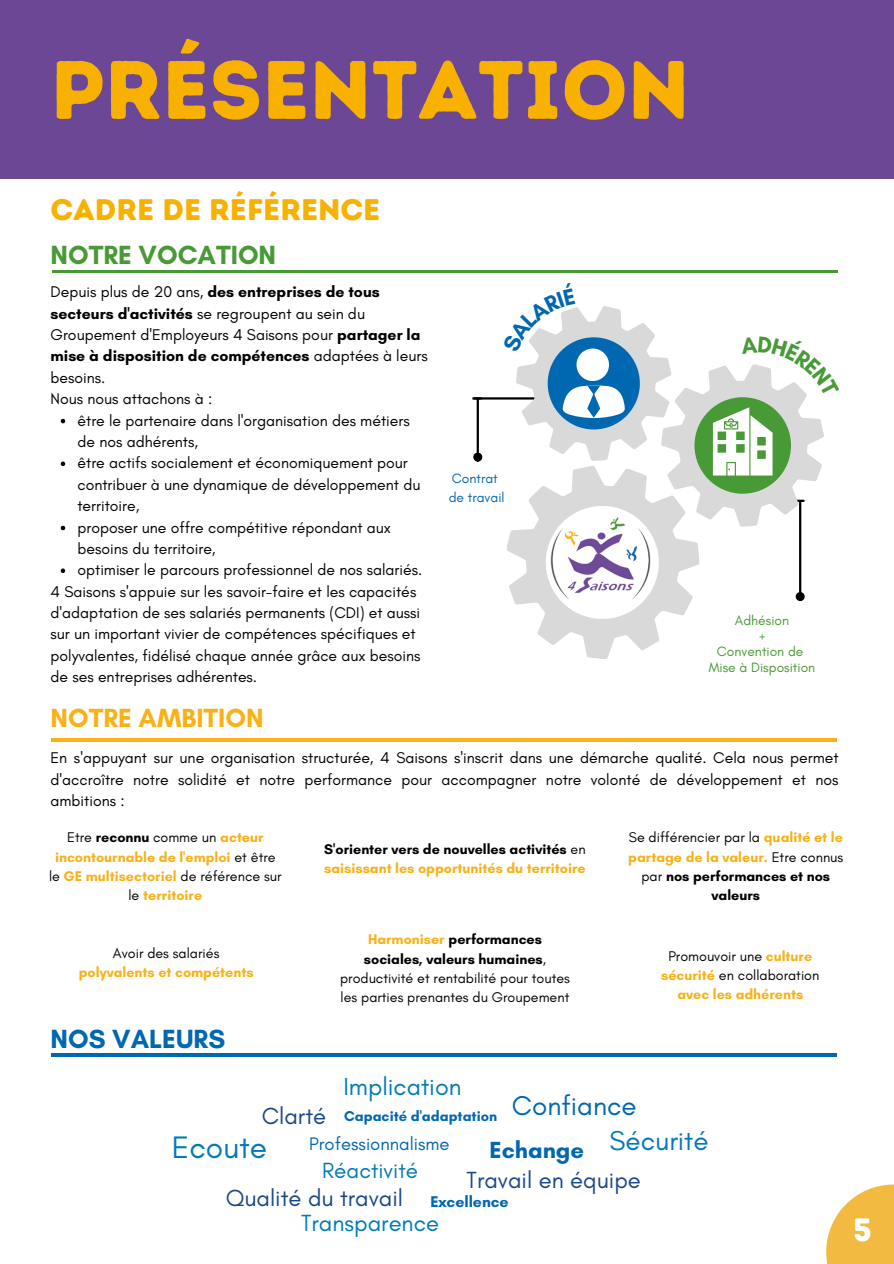
<style>
.page{position:relative;width:894px;height:1264px;background:#fff}
.page>*{position:absolute;margin:0;border:0;box-sizing:border-box;transform-origin:0 0}
.t1{font:82.5px "Intro Rust Base";color:#f9b100}
.t2{font:32.25px "Intro Rust Base";color:#fff}
.t3{font:31.65px "Glacial Indifference";color:#007bb6}
.t4{font:29.85px "Intro Rust Base";color:#f9b100}
.t5{font:27.75px "Glacial Indifference";color:#0067b1}
.t6{font:27.75px "Glacial Indifference";color:#007bb6}
.t7{font:700 26.7px "Glacial Indifference";color:#479a35}
.t8{font:700 26.7px "Glacial Indifference";color:#f9b117}
.t9{font:700 26.7px "Glacial Indifference";color:#0067b1}
.t10{font:25.05px "Glacial Indifference";color:#007bb6}
.t11{font:23.7px "Glacial Indifference";color:#1a4789}
.t12{font:23.7px "Glacial Indifference";color:#007bb6}
.t13{font:700 23.7px "Glacial Indifference";color:#0067b1}
.t14{font:22.5px "Glacial Indifference";color:#007bb6}
.t15{font:18.45px "Glacial Indifference";color:#0067b1}
.t16{font:700 15.9px "Glacial Indifference";color:#0067b1}
.t17{font:15.75px/21.3px "Glacial Indifference";color:#000}
.t18{font:700 14.55px "Glacial Indifference";color:#0067b1}
.t19{font:700 14.25px/19.2px "Glacial Indifference";color:#f9b117;text-align:center}
.t20{font:14.25px/19.2px "Glacial Indifference";color:#000;text-align:center}
.t21{font:13.8px "Glacial Indifference";color:#479a35}
.t22{font:13.8px "Glacial Indifference";color:#0067b1}
.s1{font-weight:700}
.s2{font-weight:400;color:#000}
.s3{color:#000}
.s4{font-weight:700;color:#f9b117}
</style>
<div class="page">
<div style="left:0;top:0;width:893px;height:179px;background:#6b4796"></div>
<svg style="left:826px;top:1184px;width:67px;height:79px;fill:#f2ba40"></svg>
<hr style="left:52px;top:270px;width:785px;height:2px;background:#479a35">
<hr style="left:472px;top:397px;width:75px;height:2px;background:#000">
<hr style="left:798px;top:501px;width:3px;height:91px;background:#000">
<div style="left:796px;top:593px;width:7px;height:7px;background:#000;border-radius:50%"></div>
<div style="left:795px;top:592px;width:9px;height:9px;border:2px solid #000;border-radius:50%"></div>
<svg style="left:506px;top:526px;width:194px;height:133px;fill:#dadada"></svg>
<hr style="left:476px;top:399px;width:3px;height:54px;background:#000">
<div style="left:474px;top:454px;width:7px;height:6px;background:#000;border-radius:50%"></div>
<div style="left:473px;top:452px;width:9px;height:9px;border:2px solid #000;border-radius:50%"></div>
<img style="left:547px;top:526px;width:106px;height:83px">
<hr style="left:51px;top:738px;width:785px;height:3px;background:#f9b117">
<hr style="left:51px;top:1053px;width:785px;height:3px;background:#0067b1">
<svg style="left:61px;top:419px;width:4px;height:4px"></svg>
<svg style="left:61px;top:461px;width:4px;height:5px"></svg>
<svg style="left:61px;top:525px;width:4px;height:5px"></svg>
<svg style="left:61px;top:568px;width:4px;height:5px"></svg>
<svg style="left:502px;top:306px;width:322px;height:220px"></svg>
<p class="t1" style="left:51px;top:40px;width:640px">PRÉSENTATION</p>
<h2 class="t4" style="left:51px;top:192px;width:331px">CADRE DE RÉFÉRENCE</h2>
<h4 class="t7" style="left:51px;top:239px;width:227px">NOTRE VOCATION</h4>
<p class="t17" style="left:51px;top:281px;width:378px">Depuis plus de 20 ans, <span class="s1">des entreprises de tous secteurs d'activités</span> se regroupent au sein du Groupement d'Employeurs 4 Saisons pour <span class="s1">partager la mise à disposition de compétences</span> adaptées à leurs besoins.</p>
<p class="t17" style="left:51px;top:388px;width:163px">Nous nous attachons à :</p>
<p class="t17" style="left:77px;top:409px;width:334px">être le partenaire dans l'organisation des métiers de nos adhérents,</p>
<p class="t17" style="left:77px;top:452px;width:344px">être actifs socialement et économiquement pour contribuer à une dynamique de développement du territoire,</p>
<p class="t17" style="left:77px;top:516px;width:315px">proposer une offre compétitive répondant aux besoins du territoire,</p>
<p class="t17" style="left:77px;top:559px;width:346px">optimiser le parcours professionnel de nos salariés.</p>
<p class="t17" style="left:51px;top:580px;width:371px">4 Saisons s'appuie sur les savoir-faire et les capacités d'adaptation de ses salariés permanents (CDI) et aussi sur un important vivier de compétences spécifiques et polyvalentes, fidélisé chaque année grâce aux besoins de ses entreprises adhérentes.</p>
<p class="t22" style="left:451px;top:470px;width:47px">Contrat</p>
<p class="t22" style="left:448px;top:489px;width:57px">de travail</p>
<p class="t21" style="left:734px;top:611px;width:56px">Adhésion</p>
<p class="t21" style="left:759px;top:627px;width:8px">+</p>
<p class="t21" style="left:716px;top:643px;width:88px">Convention de</p>
<p class="t21" style="left:708px;top:658px;width:108px">Mise à Disposition</p>
<p class="t8" style="left:51px;top:701px;width:214px">NOTRE AMBITION</p>
<p class="t17" style="left:51px;top:747px;width:789px;text-align:justify">En s'appuyant sur une organisation structurée, 4 Saisons s'inscrit dans une démarche qualité. Cela nous permet d'accroître notre solidité et notre performance pour accompagner notre volonté de développement et nos ambitions :</p>
<p class="t19" style="left:49px;top:827px;width:234px"><span class="s2">Etre</span> <span class="s3">reconnu</span> <span class="s2">comme un</span> acteur incontournable de l'emploi <span class="s2">et être le</span> GE multisectoriel <span class="s2">de référence sur le</span> territoire</p>
<p class="t19" style="left:324px;top:839px;width:263px;text-align:left"><span class="s3">S'orienter vers de nouvelles activités</span> <span class="s2">en </span>saisissant les opportunités du territoire</p>
<p class="t20" style="left:628px;top:827px;width:216px">Se différencier par la <span class="s4">qualité et le partage de la valeur.</span> Etre connus par <span class="s1">nos performances et nos valeurs</span></p>
<h4 class="t20" style="left:113px;top:943px;width:108px">Avoir des salariés</h4>
<p class="t19" style="left:79px;top:962px;width:176px">polyvalents et compétents</p>
<p class="t9" style="left:51px;top:1022px;width:176px">NOS VALEURS</p>
<p class="t20" style="left:340px;top:929px;width:231px"><span class="s4">Harmoniser</span> <span class="s1">performances sociales, valeurs humaines</span>, productivité et rentabilité pour toutes les parties prenantes du Groupement</p>
<p class="t19" style="left:661px;top:946px;width:160px"><span class="s2">Promouvoir une</span> culture sécurité <span class="s2">en collaboration </span>avec les adhérents</p>
<p class="t10" style="left:343px;top:1070px;width:120px">Implication</p>
<p class="t5" style="left:511px;top:1088px;width:126px">Confiance</p>
<p class="t11" style="left:262px;top:1101px;width:66px">Clarté</p>
<p class="t18" style="left:344px;top:1106px;width:154px">Capacité d'adaptation</p>
<h4 class="t15" style="left:309px;top:1132px;width:142px">Professionnalisme</h4>
<p class="t13" style="left:489px;top:1135px;width:96px">Echange</p>
<h5 class="t6" style="left:609px;top:1123px;width:100px">Sécurité</h5>
<h5 class="t14" style="left:322px;top:1156px;width:97px">Réactivité</h5>
<p class="t11" style="left:226px;top:1183px;width:179px">Qualité du travail</p>
<p class="t16" style="left:430px;top:1191px;width:80px">Excellence</p>
<h5 class="t12" style="left:301px;top:1208px;width:139px">Transparence</h5>
<p class="t3" style="left:172px;top:1127px;width:97px">Ecoute</p>
<h3 class="t11" style="left:466px;top:1165px;width:176px">Travail en équipe</h3>
<h1 class="t2" style="left:852px;top:1209px;width:20px">5</h1>
</div>
